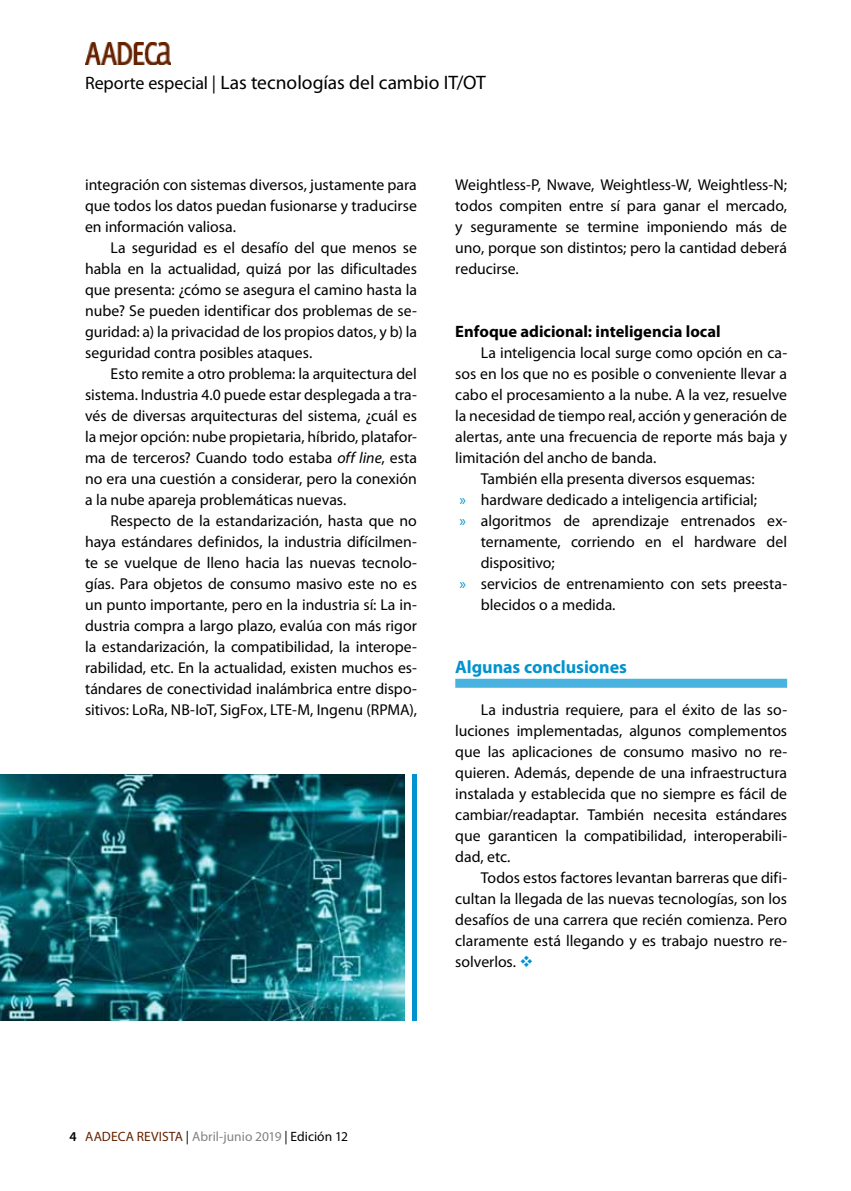
<style>
.page{position:relative;width:851px;height:1191px;background:#fff}
.page>*{position:absolute;margin:0;border:0;box-sizing:border-box;transform-origin:0 0}
.t1{font:19.5px "Myriad Pro";color:#000}
.t2{font:700 18px "Myriad Pro";letter-spacing:-.005em;color:#0093d0}
.t3{font:700 16.5px "Myriad Pro";color:#000}
.t4{font:15.75px/21px "Myriad Pro";color:#000;text-align:justify}
.t5{font:13.5px "Myriad Pro";color:#808285}
.s1{font-size:18px}
.s2{font-style:italic}
.s3{color:#0093d0}
.s4{font-weight:600;color:#000}
.s5{color:#652300}
.s6{color:#000}
</style>
<div class="page">
<img style="left:85px;top:43px;width:85px;height:21px">
<div style="left:455px;top:679px;width:332px;height:9px;background:#4ab2df"></div>
<img style="left:0;top:774px;width:404px;height:246px">
<div style="left:412px;top:774px;width:5px;height:246px;background:#0093d0"></div>
<p class="t1" style="left:85px;top:71px;width:402px"><span class="s1">Reporte especial |</span> Las tecnologías del cambio IT/OT</p>
<p class="t4" style="left:85px;top:173px;width:333px">integración con sistemas diversos, justamente para que todos los datos puedan fusionarse y traducirse en información valiosa.</p>
<p class="t4" style="left:85px;top:236px;width:333px;text-indent:26px">La seguridad es el desafío del que menos se habla en la actualidad, quizá por las dificultades que presenta: ¿cómo se asegura el camino hasta la nube? Se pueden identificar dos problemas de se&shy;guridad: a) la privacidad de los propios datos, y b) la seguridad contra posibles ataques.</p>
<p class="t4" style="left:85px;top:362px;width:333px;text-indent:26px">Esto remite a otro problema: la arquitectura del sistema. Industria 4.0 puede estar desplegada a tra&shy;vés de diversas arquitecturas del sistema, ¿cuál es la mejor opción: nube propietaria, híbrido, platafor&shy;ma de terceros? Cuando todo estaba <span class="s2">off line</span>, esta no era una cuestión a considerar, pero la conexión a la nube apareja problemáticas nuevas.</p>
<p class="t4" style="left:85px;top:509px;width:333px;text-indent:26px">Respecto de la estandarización, hasta que no haya estándares definidos, la industria difícilmen&shy;te se vuelque de lleno hacia las nuevas tecnolo&shy;gías. Para objetos de consumo masivo este no es un punto importante, pero en la industria sí: La in&shy;dustria compra a largo plazo, evalúa con más rigor la estandarización, la compatibilidad, la interope&shy;rabilidad, etc. En la actualidad, existen muchos es&shy;tándares de conectividad inalámbrica entre dispo&shy;sitivos: LoRa, NB-IoT, SigFox, LTE-M, Ingenu (RPMA),</p>
<p class="t4" style="left:455px;top:173px;width:333px">Weightless-P, Nwave, Weightless-W, Weightless-N; todos compiten entre sí para ganar el mercado, y seguramente se termine imponiendo más de uno, porque son distintos; pero la cantidad deberá reducirse.</p>
<p class="t3" style="left:455px;top:320px;width:267px">Enfoque adicional: inteligencia local</p>
<p class="t4" style="left:480px;top:341px;width:308px">La inteligencia local surge como opción en ca-</p>
<p class="t4" style="left:455px;top:362px;width:333px">sos en los que no es posible o conveniente llevar a</p>
<p class="t4" style="left:455px;top:383px;width:333px">cabo el procesamiento a la nube. A la vez, resuelve</p>
<p class="t4" style="left:455px;top:404px;width:333px">la necesidad de tiempo real, acción y generación de</p>
<p class="t4" style="left:455px;top:425px;width:333px">alertas, ante una frecuencia de reporte más baja y</p>
<p class="t4" style="left:455px;top:446px;width:202px">limitación del ancho de banda.</p>
<p class="t4" style="left:480px;top:467px;width:275px">También ella presenta diversos esquemas:</p>
<p class="t4" style="left:459px;top:488px;width:299px"><span class="s3">»</span> hardware dedicado a inteligencia artificial;</p>
<p class="t4" style="left:459px;top:509px;width:329px"><span class="s3">»</span> algoritmos de aprendizaje entrenados ex-</p>
<p class="t4" style="left:480px;top:530px;width:308px">ternamente, corriendo en el hardware del</p>
<p class="t4" style="left:480px;top:551px;width:75px">dispositivo;</p>
<p class="t4" style="left:459px;top:572px;width:329px"><span class="s3">»</span> servicios de entrenamiento con sets preesta-</p>
<p class="t4" style="left:480px;top:593px;width:136px">blecidos o a medida.</p>
<p class="t2" style="left:455px;top:655px;width:173px">Algunas conclusiones</p>
<p class="t4" style="left:455px;top:698px;width:333px;text-indent:25px">La industria requiere, para el éxito de las so&shy;luciones implementadas, algunos complementos que las aplicaciones de consumo masivo no re&shy;quieren. Además, depende de una infraestructura instalada y establecida que no siempre es fácil de cambiar/readaptar. También necesita estándares que garanticen la compatibilidad, interoperabili&shy;dad, etc.</p>
<p class="t4" style="left:455px;top:866px;width:333px;text-indent:25px">Todos estos factores levantan barreras que difi&shy;cultan la llegada de las nuevas tecnologías, son los desafíos de una carrera que recién comienza. Pero claramente está llegando y es trabajo nuestro re&shy;solverlos. <span class="s3">❖</span></p>
<p class="t5" style="left:69px;top:1128px;width:280px"><span class="s4">4</span> <span class="s5">AADECA REVISTA</span> <span class="s6">|</span> Abril-junio 2019 <span class="s6">| Edición 12</span></p>
</div>
